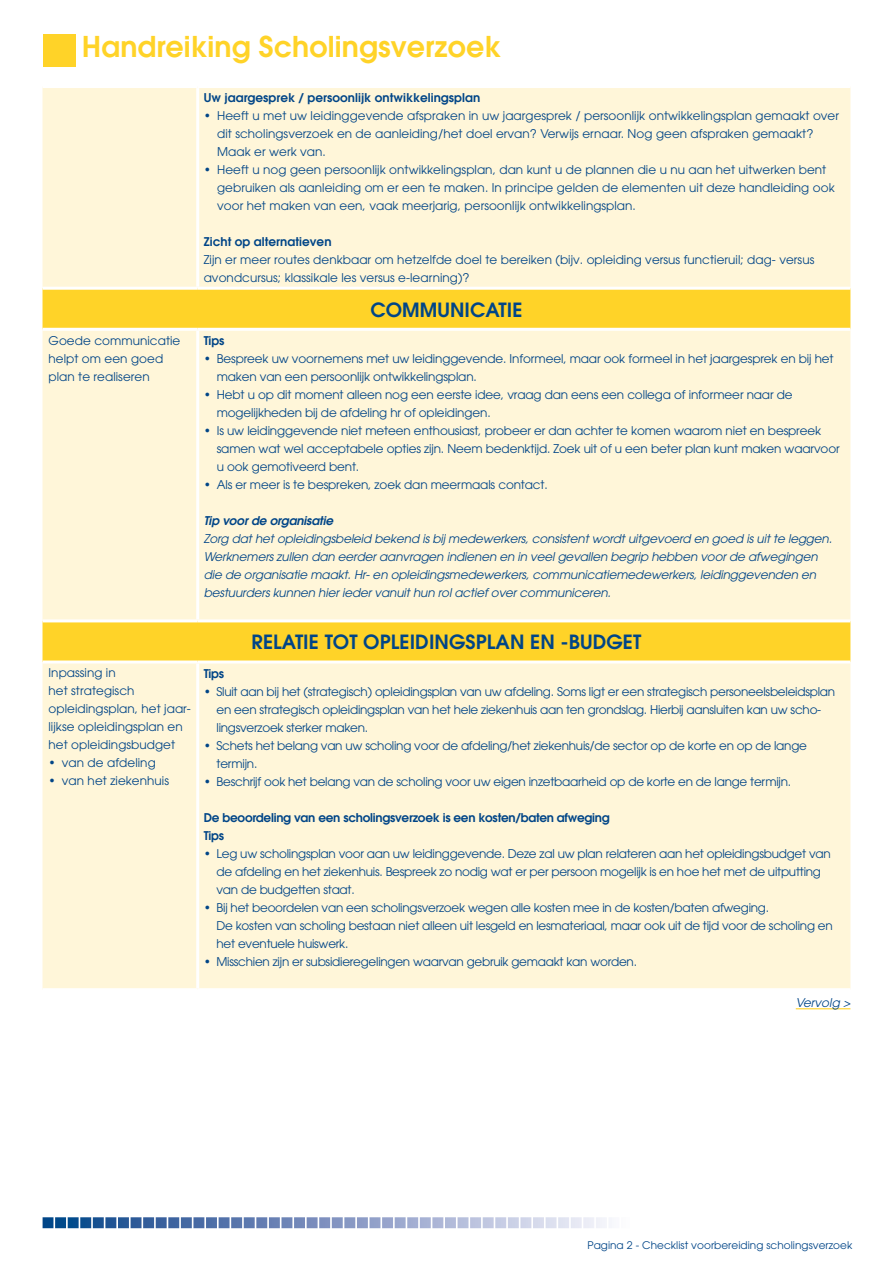
<style>
.page{position:relative;width:893px;height:1263px;background:#fff}
.page>*{position:absolute;margin:0;border:0;box-sizing:border-box;transform-origin:0 0}
._00_Titel_2_kolommen{font:600 28.5px "Avant Garde";letter-spacing:.005em;color:#ffd328}
._01_Kadertekst{font:600 19.5px "Avant Garde";letter-spacing:.005em;color:#004587}
._01_Kadertekst-2{font:12px/18px "Avant Garde";letter-spacing:-.01em;color:#004587}
._01_Kadertekst-3{font:italic 12px/18px "Avant Garde";letter-spacing:-.01em;color:#004587}
._01_Kadertekst-4{font:600 12px "Avant Garde";letter-spacing:-.01em;color:#004587}
._01_Kadertekst-5{font:italic 600 12px "Avant Garde";letter-spacing:-.01em;color:#004587}
._00_Platte_tekst{font:italic 12px "Avant Garde";letter-spacing:.005em;color:#004587}
._00_Titel_2_kolommen-2{font:10.5px "Avant Garde";letter-spacing:.005em;color:#004587}
</style>
<div class="page">
<div style="left:43px;top:34px;width:32px;height:33px;background:#ffd328"></div>
<hr style="left:796px;top:1008px;width:54px;height:1px;background:#ffd328">
<div style="left:43px;top:88px;width:807px;height:900px;background:#fff6d9"></div>
<svg style="left:43px;top:290px;width:807px;height:370px;background:#ffeeb4"></svg>
<hr style="left:196px;top:88px;width:3px;height:199px;background:#fff">
<hr style="left:43px;top:287px;width:155px;height:3px;background:#fff">
<hr style="left:198px;top:287px;width:652px;height:3px;background:#fff">
<hr style="left:43px;top:328px;width:155px;height:3px;background:#fff">
<hr style="left:198px;top:328px;width:652px;height:3px;background:#fff">
<hr style="left:196px;top:331px;width:3px;height:288px;background:#fff">
<hr style="left:43px;top:619px;width:155px;height:3px;background:#fff">
<hr style="left:198px;top:619px;width:652px;height:3px;background:#fff">
<hr style="left:43px;top:660px;width:155px;height:3px;background:#fff">
<hr style="left:198px;top:660px;width:652px;height:3px;background:#fff">
<hr style="left:196px;top:663px;width:3px;height:325px;background:#fff">
<svg style="left:43px;top:1217px;width:563px;height:11px;background:#8fa4c8"></svg>
<p class="_00_Titel_2_kolommen" style="left:82px;top:28px;width:421px">Handreiking Scholingsverzoek</p>
<p class="_01_Kadertekst-4" style="left:204px;top:90px;width:278px">Uw jaargesprek / persoonlijk ontwikkelingsplan</p>
<p class="_01_Kadertekst-2" style="left:217px;top:107px;width:623px;text-indent:-13px">• Heeft u met uw leidinggevende afspraken in uw jaargesprek / persoonlijk ontwikkelingsplan gemaakt over dit scholingsverzoek en de aanleiding/het doel ervan? Verwijs ernaar. Nog geen afspraken gemaakt?<br>Maak er werk van.</p>
<p class="_01_Kadertekst-2" style="left:217px;top:161px;width:619px;text-indent:-13px">• Heeft u nog geen persoonlijk ontwikkelingsplan, dan kunt u de plannen die u nu aan het uitwerken bent gebruiken als aanleiding om er een te maken. In principe gelden de elementen uit deze handleiding ook voor het maken van een, vaak meerjarig, persoonlijk ontwikkelingsplan.</p>
<p class="_01_Kadertekst-4" style="left:204px;top:234px;width:129px">Zicht op alternatieven</p>
<p class="_01_Kadertekst-2" style="left:204px;top:251px;width:612px">Zijn er meer routes denkbaar om hetzelfde doel te bereiken (bijv. opleiding versus functieruil; dag- versus avondcursus; klassikale les versus e-learning)?</p>
<p class="_01_Kadertekst" style="left:370px;top:297px;width:154px">COMMUNICATIE</p>
<p class="_01_Kadertekst-2" style="left:49px;top:331px;width:133px">Goede communicatie helpt om een goed plan te realiseren</p>
<p class="_01_Kadertekst-4" style="left:204px;top:333px;width:22px">Tips</p>
<p class="_01_Kadertekst-2" style="left:217px;top:349px;width:618px;text-indent:-13px">• Bespreek uw voornemens met uw leidinggevende. Informeel, maar ook formeel in het jaargesprek en bij het maken van een persoonlijk ontwikkelingsplan.</p>
<p class="_01_Kadertekst-2" style="left:217px;top:385px;width:577px;text-indent:-13px">• Hebt u op dit moment alleen nog een eerste idee, vraag dan eens een collega of informeer naar de mogelijkheden bij de afdeling hr of opleidingen.</p>
<p class="_01_Kadertekst-2" style="left:217px;top:421px;width:624px;text-indent:-13px">• Is uw leidinggevende niet meteen enthousiast, probeer er dan achter te komen waarom niet en bespreek samen wat wel acceptabele opties zijn. Neem bedenktijd. Zoek uit of u een beter plan kunt maken waarvoor u ook gemotiveerd bent.</p>
<p class="_01_Kadertekst-2" style="left:204px;top:475px;width:346px">• Als er meer is te bespreken, zoek dan meermaals contact.</p>
<p class="_01_Kadertekst-5" style="left:204px;top:513px;width:131px">Tip voor de organisatie</p>
<p class="_01_Kadertekst-3" style="left:204px;top:529px;width:630px">Zorg dat het opleidingsbeleid bekend is bij medewerkers, consistent wordt uitgevoerd en goed is uit te leggen.<br>Werknemers zullen dan eerder aanvragen indienen en in veel gevallen begrip hebben voor de afwegingen die de organisatie maakt. Hr- en opleidingsmedewerkers, communicatiemedewerkers, leidinggevenden en bestuurders kunnen hier ieder vanuit hun rol actief over communiceren.</p>
<p class="_01_Kadertekst" style="left:252px;top:629px;width:391px">RELATIE TOT OPLEIDINGSPLAN EN -BUDGET</p>
<p class="_01_Kadertekst-2" style="left:49px;top:664px;width:144px">Inpassing in<br>het strategisch opleidingsplan, het jaar&shy;lijkse opleidingsplan en het opleidingsbudget</p>
<p class="_01_Kadertekst-2" style="left:49px;top:754px;width:109px">• van de afdeling</p>
<p class="_01_Kadertekst-2" style="left:49px;top:772px;width:122px">• van het ziekenhuis</p>
<p class="_01_Kadertekst-4" style="left:204px;top:665px;width:22px">Tips</p>
<p class="_01_Kadertekst-2" style="left:217px;top:682px;width:620px;text-indent:-13px">• Sluit aan bij het (strategisch) opleidingsplan van uw afdeling. Soms ligt er een strategisch personeelsbeleidsplan en een strategisch opleidingsplan van het hele ziekenhuis aan ten grondslag. Hierbij aansluiten kan uw scho&shy;lingsverzoek sterker maken.</p>
<p class="_01_Kadertekst-2" style="left:217px;top:736px;width:592px;text-indent:-13px">• Schets het belang van uw scholing voor de afdeling/het ziekenhuis/de sector op de korte en op de lange termijn.</p>
<p class="_01_Kadertekst-2" style="left:204px;top:772px;width:589px">• Beschrijf ook het belang van de scholing voor uw eigen inzetbaarheid op de korte en de lange termijn.</p>
<p class="_01_Kadertekst-4" style="left:204px;top:809px;width:407px">De beoordeling van een scholingsverzoek is een kosten/baten afweging</p>
<p class="_01_Kadertekst-4" style="left:204px;top:827px;width:22px">Tips</p>
<p class="_01_Kadertekst-2" style="left:217px;top:844px;width:616px;text-indent:-13px">• Leg uw scholingsplan voor aan uw leidinggevende. Deze zal uw plan relateren aan het opleidingsbudget van de afdeling en het ziekenhuis. Bespreek zo nodig wat er per persoon mogelijk is en hoe het met de uitputting van de budgetten staat.</p>
<p class="_01_Kadertekst-2" style="left:217px;top:898px;width:618px;text-indent:-13px">• Bij het beoordelen van een scholingsverzoek wegen alle kosten mee in de kosten/baten afweging.<br>De kosten van scholing bestaan niet alleen uit lesgeld en lesmateriaal, maar ook uit de tijd voor de scholing en het eventuele huiswerk.</p>
<p class="_01_Kadertekst-2" style="left:204px;top:952px;width:435px">• Misschien zijn er subsidieregelingen waarvan gebruik gemaakt kan worden.</p>
<p class="_00_Platte_tekst" style="left:796px;top:995px;width:56px">Vervolg &gt;</p>
<p class="_00_Titel_2_kolommen-2" style="left:587px;top:1239px;width:266px">Pagina 2 - Checklist voorbereiding scholingsverzoek</p>
</div>
